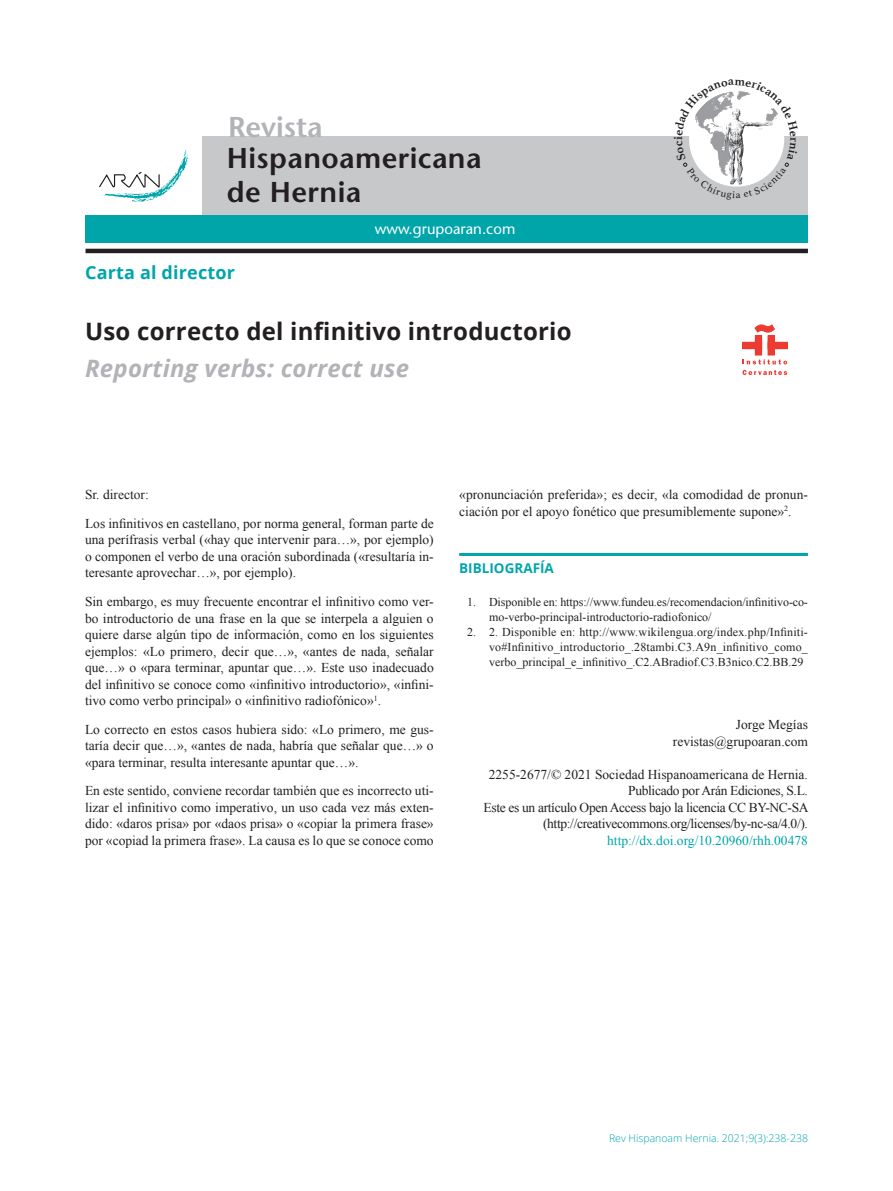
<style>
.page{position:relative;width:893px;height:1191px;background:#fff}
.page>*{position:absolute;margin:0;border:0;box-sizing:border-box;transform-origin:0 0}
.t1{font:600 28.65px/34.3px "Stone Sans Std";letter-spacing:.015em;color:#231f20}
.t2{font:600 28.65px "Stone Sans Std";color:#b2b3b7}
._00_Titulo{font:700 24px "Open Sans";letter-spacing:.01em;color:#231f20}
._00_Titulo_ingles{font:italic 700 24px "Open Sans";letter-spacing:.01em;color:#b2b3b7}
.t3{font:700 18px "Open Sans";letter-spacing:.01em;color:#00a5aa}
.t4{font:500 15px "Stone Sans Std";color:#fff}
.t5{font:13.5px/16.5px "Times New Roman";color:#231f20;text-align:justify}
.t6{font:13.5px/16.5px "Times New Roman";letter-spacing:-.025em;color:#231f20;text-align:right}
.t7{font:13.5px "Times New Roman";color:#00a5aa}
._02_Ladillo_1{font:700 13.5px "Open Sans";color:#00a5aa}
.t8{font:12px/15px "Times New Roman";color:#231f20}
.t9{font:300 10.5px "Open Sans";color:#00a5aa}
</style>
<div class="page">
<hr style="left:459px;top:553px;width:349px;height:3px;background:#00a5aa">
<div style="left:202px;top:137px;width:606px;height:78px;background:#c7c8ca"></div>
<div style="left:86px;top:215px;width:722px;height:27px;background:#00a5aa"></div>
<svg style="left:99px;top:150px;width:89px;height:52px"></svg>
<hr style="left:86px;top:249px;width:722px;height:4px;background:#231f20">
<div style="left:742px;top:342px;width:20px;height:7px;background:#ee3b32"></div>
<div style="left:768px;top:342px;width:19px;height:7px;background:#ee3b32"></div>
<div style="left:755px;top:336px;width:7px;height:19px;background:#ee3b32"></div>
<div style="left:768px;top:336px;width:6px;height:19px;background:#ee3b32"></div>
<svg style="left:755px;top:325px;width:19px;height:7px"></svg>
<svg style="left:742px;top:359px;width:45px;height:5px"></svg>
<svg style="left:742px;top:370px;width:45px;height:5px"></svg>
<svg style="left:674px;top:91px;width:124px;height:96px"></svg>
<p class="t2" style="left:228px;top:110px;width:96px">Revista</p>
<p class="t1" style="left:227px;top:140px;width:256px">Hispanoamericana de Hernia</p>
<p class="t4" style="left:375px;top:220px;width:142px">www.grupoaran.com</p>
<p class="t3" style="left:85px;top:259px;width:151px">Carta al director</p>
<p class="_00_Titulo" style="left:85px;top:314px;width:488px">Uso correcto del infinitivo introductorio</p>
<p class="_00_Titulo_ingles" style="left:85px;top:352px;width:326px">Reporting verbs: correct use</p>
<p class="t5" style="left:85px;top:486px;width:65px">Sr. director:</p>
<p class="t5" style="left:85px;top:515px;width:350px">Los infinitivos en castellano, por norma general, forman parte de una perífrasis verbal («hay que intervenir para…», por ejemplo) o componen el verbo de una oración subordinada («resultaría in&shy;teresante aprovechar…», por ejemplo).</p>
<p class="t5" style="left:85px;top:593px;width:350px">Sin embargo, es muy frecuente encontrar el infinitivo como ver&shy;bo introductorio de una frase en la que se interpela a alguien o quiere darse algún tipo de información, como en los siguientes ejemplos: «Lo primero, decir que…», «antes de nada, señalar que…» o «para terminar, apuntar que…». Este uso inadecuado del infinitivo se conoce como «infinitivo introductorio», «infini&shy;tivo como verbo principal» o «infinitivo radiofónico»<sup>1</sup>.</p>
<p class="t5" style="left:85px;top:720px;width:350px">Lo correcto en estos casos hubiera sido: «Lo primero, me gus&shy;taría decir que…», «antes de nada, habría que señalar que…» o «para terminar, resulta interesante apuntar que…».</p>
<p class="t5" style="left:85px;top:782px;width:350px">En este sentido, conviene recordar también que es incorrecto uti&shy;lizar el infinitivo como imperativo, un uso cada vez más exten&shy;dido: «daros prisa» por «daos prisa» o «copiar la primera frase» por «copiad la primera frase». La causa es lo que se conoce como</p>
<p class="t5" style="left:459px;top:486px;width:350px">«pronunciación preferida»; es decir, «la comodidad de pronun&shy;ciación por el apoyo fonético que presumiblemente supone»<sup>2</sup>.</p>
<p class="_02_Ladillo_1" style="left:459px;top:558px;width:96px">BIBLIOGRAFÍA</p>
<p class="t8" style="left:489px;top:594px;width:320px;text-indent:-22px">1. Disponible en: https://www.fundeu.es/recomendacion/infinitivo-co&shy;mo-verbo-principal-introductorio-radiofonico/</p>
<p class="t8" style="left:489px;top:624px;width:320px;text-align:justify;text-indent:-22px">2. 2. Disponible en: http://www.wikilengua.org/index.php/Infiniti&shy;vo#Infinitivo_introductorio_.28tambi.C3.A9n_infinitivo_como_ verbo_principal_e_infinitivo_.C2.ABradiof.C3.B3nico.C2.BB.29</p>
<p class="t5" style="left:736px;top:716px;width:74px">Jorge Megías</p>
<p class="t5" style="left:673px;top:732px;width:137px">revistas@grupoaran.com</p>
<p class="t6" style="left:484px;top:765px;width:327px">2255-2677/© 2021 Sociedad Hispanoamericana de Hernia.<br>Publicado por Arán Ediciones, S.L.<br>Este es un artículo Open Access bajo la licencia CC BY-NC-SA (http://creativecommons.org/licenses/by-nc-sa/4.0/).</p>
<p class="t7" style="left:607px;top:831px;width:202px">http://dx.doi.org/10.20960/rhh.00478</p>
<p class="t9" style="left:609px;top:1130px;width:200px">Rev Hispanoam Hernia. 2021;9(3):238-238</p>
</div>
